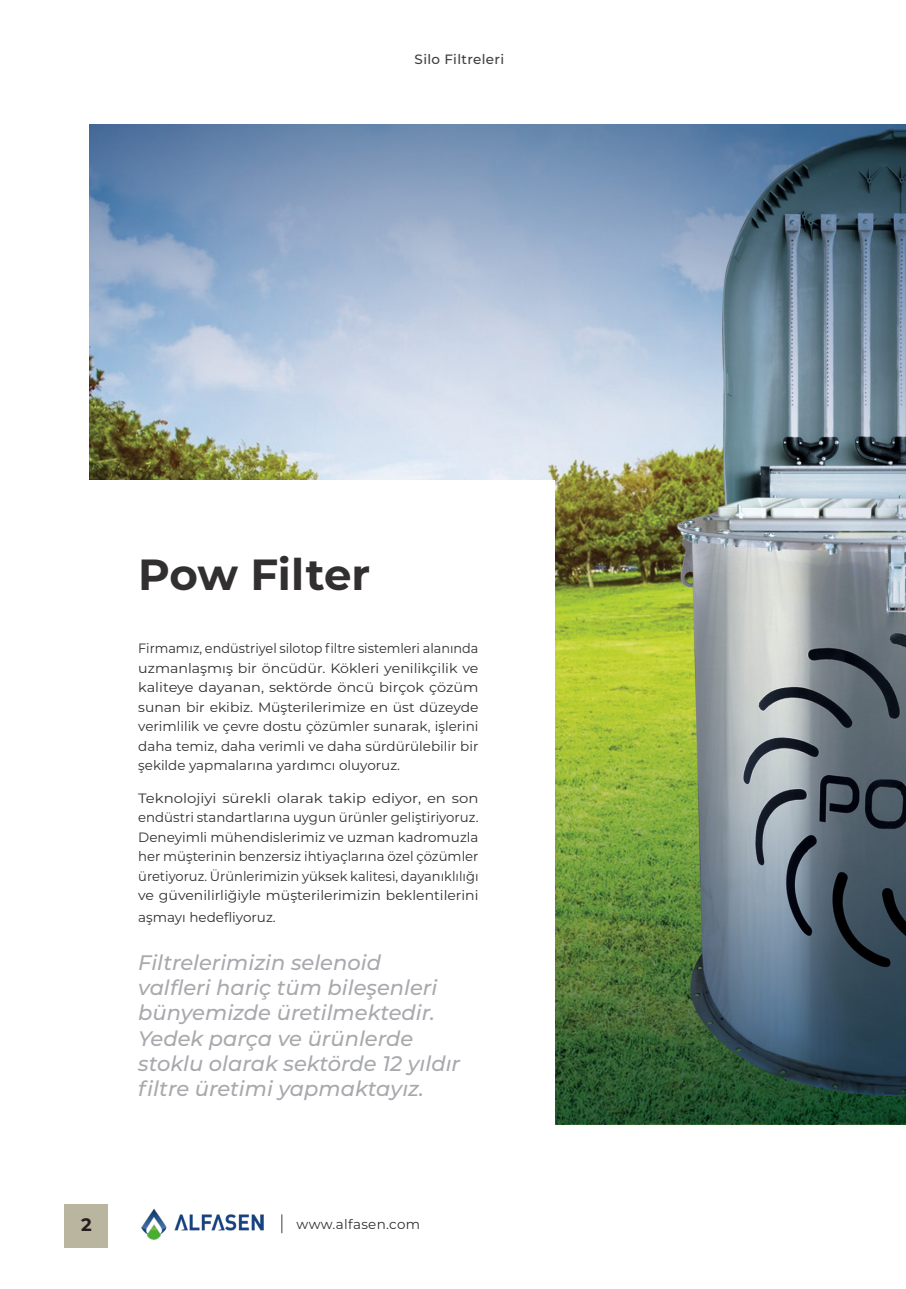
<style>
.page{position:relative;width:906px;height:1289px;background:#fff}
.page>*{position:absolute;margin:0;border:0;box-sizing:border-box;transform-origin:0 0}
.t1{font:700 43.5px "Montserrat";letter-spacing:-.01em;color:#312f30}
.t2{font:italic 500 21px/25.2px "Montserrat";color:#a8a9ad}
.t3{font:700 18px "Montserrat";color:#231f20}
.t4{font:13.5px/19.5px "Montserrat";color:#312f30;text-align:justify;scale:.95 1}
.t5{font:13.5px/19.5px "Montserrat";color:#312f30;text-align:justify;scale:1.1 1}
.t6{font:13.5px "Montserrat";color:#312f30}
.t7{font:13.5px "Montserrat";letter-spacing:.025em;color:#312f30}
.t8{font:500 13.5px "Montserrat";letter-spacing:.025em;color:#3e3e3f}
</style>
<div class="page">
<div style="left:65px;top:1203px;width:43px;height:44px;background:#b9b59e"></div>
<svg style="left:281px;top:1214px;width:1px;height:19px"></svg>
<img style="left:141px;top:1208px;width:122px;height:30px">
<img style="left:89px;top:124px;width:817px;height:1000px">
<div style="left:81px;top:480px;width:473px;height:650px;background:#fff"></div>
<p class="t8" style="left:414px;top:50px;width:91px">Silo Filtreleri</p>
<p class="t1" style="left:138px;top:543px;width:233px">Pow Filter</p>
<p class="t4" style="left:138px;top:638px;width:360px">Firmamız, endüstriyel silotop filtre sistemleri alanında uzmanlaşmış bir öncüdür. Kökleri yenilikçilik ve kaliteye dayanan, sektörde öncü birçok çözüm sunan bir ekibiz. Müşterilerimize en üst düzeyde verimlilik ve çevre dostu çözümler sunarak, işlerini daha temiz, daha verimli ve daha sürdürülebilir bir şekilde yapmalarına yardımcı oluyoruz.</p>
<p class="t5" style="left:138px;top:787px;width:311px">Teknolojiyi sürekli olarak takip ediyor, en son endüstri standartlarına uygun ürünler geliştiriyoruz.<br>Deneyimli mühendislerimiz ve uzman kadromuzla her müşterinin benzersiz ihtiyaçlarına özel çözümler üretiyoruz. Ürünlerimizin yüksek kalitesi, dayanıklılığı ve güvenilirliğiyle müşterilerimizin beklentilerini</p>
<p class="t6" style="left:138px;top:907px;width:139px">aşmayı hedefliyoruz.</p>
<p class="t2" style="left:138px;top:949px;width:323px">Filtrelerimizin selenoid<br>valfleri hariç tüm bileşenleri bünyemizde üretilmektedir.<br>Yedek parça ve ürünlerde stoklu olarak sektörde 12 yıldır filtre üretimi yapmaktayız.</p>
<h3 class="t3" style="left:81px;top:1211px;width:12px">2</h3>
<p class="t7" style="left:297px;top:1214px;width:125px">www.alfasen.com</p>
</div>
